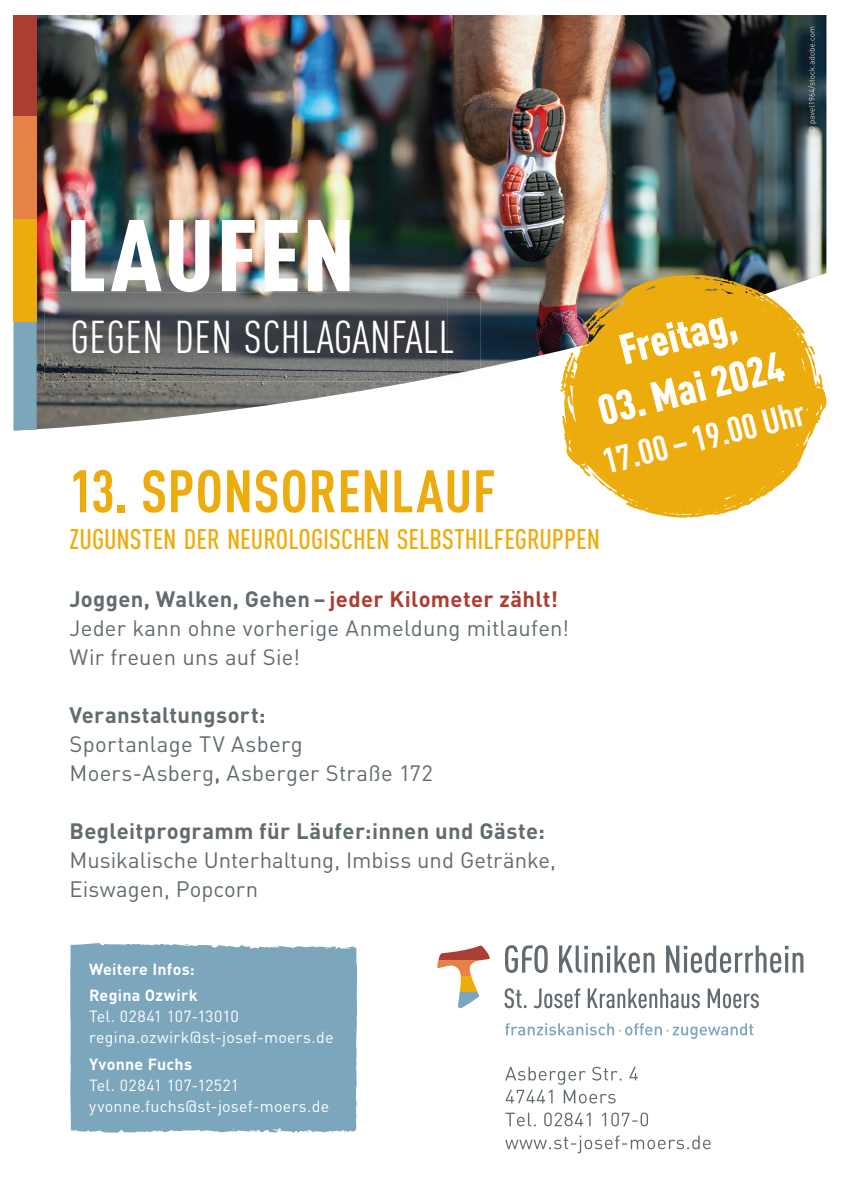
<style>
.page{position:relative;width:842px;height:1191px;background:#fff}
.page>*{position:absolute;margin:0;border:0;box-sizing:border-box;transform-origin:0 0}
.t1{font:900 condensed 100px "DIN Pro";letter-spacing:.02em;color:#fff}
.t2{font:700 condensed 59px "DIN Pro";letter-spacing:.01em;color:#edac0d}
.t3{font:condensed 45.3px "DIN Pro";letter-spacing:.01em;color:#fff}
.t4{font:900 condensed 42.1px "DIN Pro";color:#fff}
.t5{font:700 condensed 35.1px "DIN Pro";color:#fff}
.t6{font:500 condensed 28px "DIN Pro";color:#edac0d}
.t7{font:22px/29px "DIN Pro";letter-spacing:.01em;color:#616b70}
.t8{font:700 22px "DIN Pro";letter-spacing:.015em;color:#616b70}
.t9{font:16px/21px "DIN Pro";letter-spacing:.015em;color:#fff}
.t10{font:700 16px/26.7px "DIN Pro";letter-spacing:.015em;color:#fff}
.s1{font-weight:700}
.s2{font-weight:700;color:#ab3d32}
.s3{font-weight:500}
</style>
<div class="page">
<img style="left:37px;top:15px;width:789px;height:415px">
<svg style="left:13px;top:321px;width:24px;height:109px;background:#7fa6ba"></svg>
<div style="left:13px;top:219px;width:24px;height:102px;background:#edac0d"></div>
<div style="left:13px;top:116px;width:24px;height:103px;background:#e68245"></div>
<div style="left:13px;top:14px;width:24px;height:102px;background:#ab3d32"></div>
<img style="left:808px;top:27px;width:8px;height:105px">
<svg style="left:560px;top:275px;width:266px;height:243px;fill:#edac0d"></svg>
<div style="left:70px;top:943px;width:287px;height:190px;background:#7ca6bc"></div>
<svg style="left:336px;top:946px;width:4px;height:6px"></svg>
<svg style="left:250px;top:946px;width:5px;height:6px"></svg>
<svg style="left:356px;top:1091px;width:1px;height:37px"></svg>
<svg style="left:356px;top:1040px;width:2px;height:12px"></svg>
<svg style="left:355px;top:988px;width:1px;height:16px"></svg>
<svg style="left:351px;top:946px;width:6px;height:19px"></svg>
<svg style="left:505px;top:988px;width:254px;height:20px"></svg>
<svg style="left:458px;top:992px;width:22px;height:16px"></svg>
<svg style="left:459px;top:976px;width:19px;height:16px"></svg>
<svg style="left:437px;top:960px;width:45px;height:16px"></svg>
<svg style="left:438px;top:945px;width:52px;height:15px"></svg>
<svg style="left:505px;top:1023px;width:248px;height:16px"></svg>
<svg style="left:505px;top:1135px;width:206px;height:18px"></svg>
<svg style="left:505px;top:1112px;width:143px;height:14px"></svg>
<svg style="left:505px;top:1066px;width:133px;height:37px"></svg>
<svg style="left:505px;top:945px;width:298px;height:28px"></svg>
<img style="left:448px;top:375px;width:33px;height:7px">
<img style="left:44px;top:292px;width:404px;height:90px">
<img style="left:447px;top:292px;width:34px;height:83px">
<h1 class="t1" style="left:66px;top:180px;width:291px">LAUFEN</h1>
<h3 class="t3" style="left:70px;top:305px;width:385px">GEGEN DEN SCHLAGANFALL</h3>
<h3 class="t4" style="left:613px;top:319px;width:120px;rotate:-14deg">Freitag,</h3>
<h3 class="t4" style="left:591px;top:380px;width:191px;rotate:-14deg">03. Mai 2024</h3>
<h3 class="t5" style="left:597px;top:437px;width:208px;rotate:-14deg">17.00 – 19.00 Uhr</h3>
<h2 class="t2" style="left:69px;top:448px;width:428px">13. SPONSORENLAUF</h2>
<p class="t6" style="left:70px;top:518px;width:532px">ZUGUNSTEN DER NEUROLOGISCHEN SELBSTHILFEGRUPPEN</p>
<p class="t7" style="left:69px;top:583px;width:501px"><span class="s1">Joggen, Walken, Gehen –</span> <span class="s2">jeder Kilometer zählt!<br></span>Jeder kann ohne vorherige Anmeldung mitlaufen!<br>Wir freuen uns auf Sie!</p>
<p class="t8" style="left:69px;top:697px;width:198px">Veranstaltungsort:</p>
<p class="t7" style="left:69px;top:727px;width:365px">Sportanlage TV Asberg<br>Moers-Asberg<span class="s3">,</span> Asberger Straße 172</p>
<p class="t8" style="left:69px;top:813px;width:477px">Begleitprogramm für Läufer:innen und Gäste:</p>
<p class="t7" style="left:69px;top:843px;width:488px">Musikalische Unterhaltung, Imbiss und Getränke,<br>Eiswagen, Popcorn</p>
<p class="t10" style="left:89px;top:954px;width:110px">Weitere Infos:<br>Regina Ozwirk</p>
<p class="t9" style="left:89px;top:1005px;width:246px">Tel. 02841 107-13010 regina.ozwirk@st-josef-moers.de</p>
<p class="t10" style="left:89px;top:1050px;width:104px">Yvonne Fuchs</p>
<p class="t9" style="left:89px;top:1073px;width:242px">Tel. 02841 107-12521 yvonne.fuchs@st-josef-moers.de</p>
</div>
